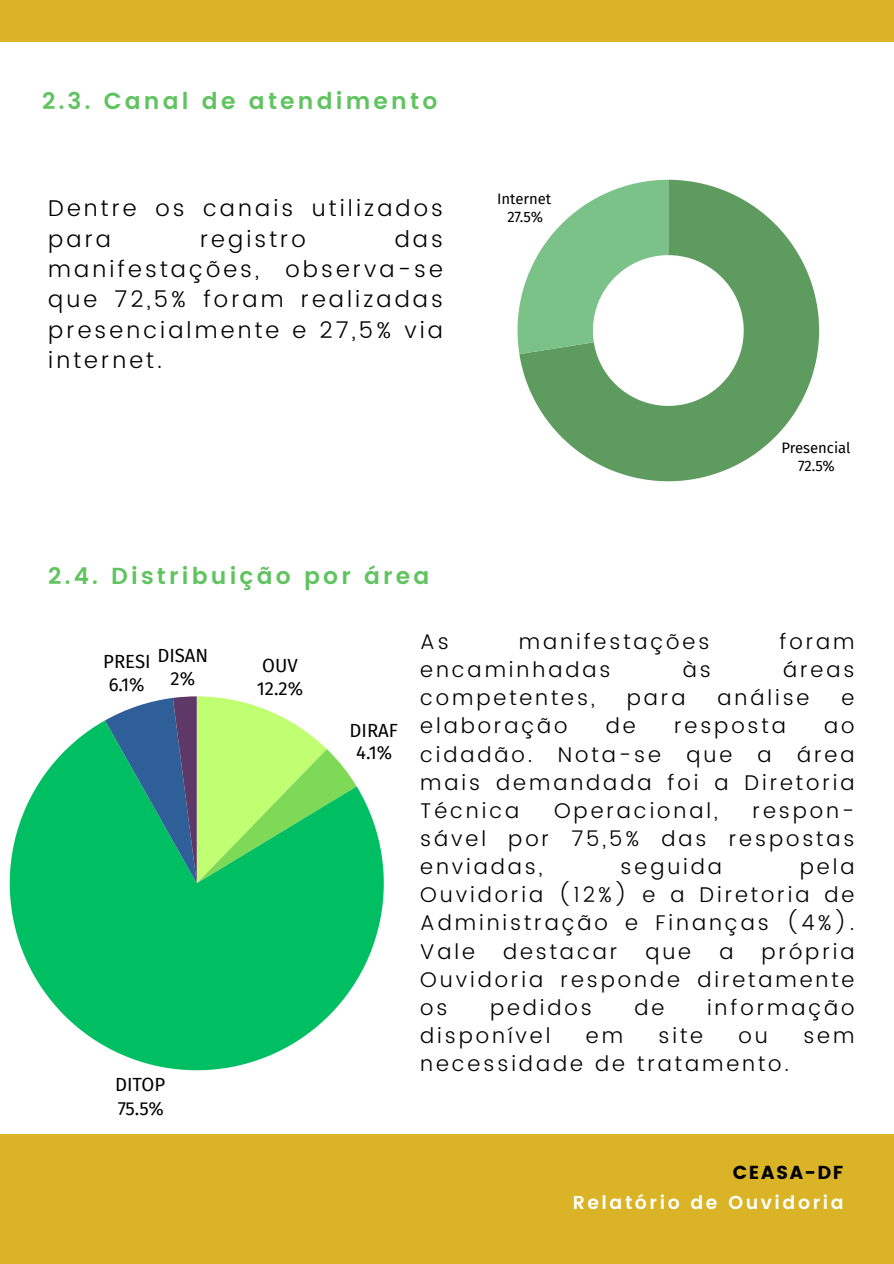
<style>
.page{position:relative;width:894px;height:1264px;background:#fff}
.page>*{position:absolute;margin:0;border:0;box-sizing:border-box;transform-origin:0 0}
.t1{font:600 23.25px "Poppins";letter-spacing:.135em;color:#5fc45f}
.t2{font:300 22.8px/30.3px "Poppins";letter-spacing:.135em;color:#000}
.t3{font:300 21.3px/28.2px "Poppins";letter-spacing:.135em;color:#000;text-align:justify}
.t4{font:600 18.75px "Poppins";letter-spacing:.135em;color:#fff}
.t5{font:18.75px "Poppins";letter-spacing:.09em;color:#000}
.t6{font:18.6px/23.1px "Fira Sans";color:#000}
.t7{font:14.85px/18.1px "Fira Sans";color:#000;text-align:center}
</style>
<div class="page">
<div style="left:0;top:1133px;width:893px;height:130px;background:#dab426"></div>
<div style="left:0;top:0;width:893px;height:42px;background:#dab426"></div>
<svg style="left:519px;top:180px;width:299px;height:301px;fill:#5e9b5e"></svg>
<svg style="left:517px;top:180px;width:151px;height:174px"></svg>
<svg style="left:10px;top:720px;width:373px;height:350px;fill:#00bf63"></svg>
<svg style="left:105px;top:696px;width:251px;height:187px;background:#69c67e"></svg>
<h1 class="t1" style="left:42px;top:87px;width:396px">2.3. Canal de atendimento</h1>
<h2 class="t2" style="left:48px;top:193px;width:396px">Dentre os canais utilizados para</h2>
<h2 class="t2" style="left:200px;top:223px;width:107px">registro</h2>
<h2 class="t2" style="left:48px;top:223px;width:396px;text-align:justify;text-indent:346px">das manifestações, observa-se que 72,5% foram realizadas presencialmente e 27,5% via internet.</h2>
<p class="t7" style="left:497px;top:190px;width:56px">Internet<br>27.5%</p>
<p class="t1" style="left:48px;top:562px;width:382px">2.4. Distribuição por área</p>
<p class="t7" style="left:781px;top:439px;width:70px">Presencial<br>72.5%</p>
<p class="t6" style="left:103px;top:650px;width:49px">PRESI<br>6.1%</p>
<p class="t6" style="left:157px;top:644px;width:52px;text-align:center">DISAN<br>2%</p>
<p class="t6" style="left:115px;top:1073px;width:52px">DITOP<br>75.5%</p>
<p class="t6" style="left:257px;top:654px;width:48px">OUV<br>12.2%</p>
<p class="t6" style="left:349px;top:719px;width:50px;line-height:22.5px;text-align:center">DIRAF<br>4.1%</p>
<h3 class="t3" style="left:420px;top:627px;width:30px">As</h3>
<h3 class="t3" style="left:518px;top:627px;width:192px">manifestações</h3>
<h3 class="t3" style="left:779px;top:627px;width:76px">foram</h3>
<h3 class="t3" style="left:420px;top:655px;width:192px">encaminhadas</h3>
<h3 class="t3" style="left:682px;top:655px;width:30px">às</h3>
<h3 class="t3" style="left:783px;top:655px;width:73px">áreas</h3>
<h3 class="t3" style="left:420px;top:684px;width:176px">competentes,</h3>
<h3 class="t3" style="left:626px;top:684px;width:60px">para</h3>
<h3 class="t3" style="left:717px;top:684px;width:93px">análise</h3>
<h3 class="t3" style="left:841px;top:684px;width:14px">e</h3>
<h3 class="t3" style="left:420px;top:712px;width:149px">elaboração</h3>
<h3 class="t3" style="left:605px;top:712px;width:31px">de</h3>
<h3 class="t3" style="left:674px;top:712px;width:113px">resposta</h3>
<h3 class="t3" style="left:420px;top:712px;width:435px;text-indent:404px">ao cidadão. Nota-se que a área mais demandada foi a Diretoria Técnica</h3>
<h3 class="t3" style="left:554px;top:796px;width:165px">Operacional,</h3>
<h3 class="t3" style="left:420px;top:796px;width:435px;text-indent:332px">respon&shy;sável por 75,5% das respostas enviadas,</h3>
<h3 class="t3" style="left:620px;top:852px;width:103px">seguida</h3>
<h3 class="t3" style="left:420px;top:852px;width:435px;text-indent:379px">pela Ouvidoria (12%) e a Diretoria de Administração e Finanças (4%).<br>Vale</h3>
<h3 class="t3" style="left:420px;top:937px;width:435px;text-indent:341px">própria Ouvidoria responde diretamente os</h3>
<h3 class="t3" style="left:503px;top:937px;width:116px">destacar</h3>
<h3 class="t3" style="left:645px;top:937px;width:47px">que</h3>
<h3 class="t3" style="left:719px;top:937px;width:16px">a</h3>
<h3 class="t3" style="left:490px;top:993px;width:103px">pedidos</h3>
<h3 class="t3" style="left:634px;top:993px;width:31px">de</h3>
<h3 class="t3" style="left:706px;top:993px;width:149px">informação</h3>
<h3 class="t3" style="left:420px;top:1021px;width:132px">disponível</h3>
<h3 class="t3" style="left:585px;top:1021px;width:39px">em</h3>
<h3 class="t3" style="left:658px;top:1021px;width:46px">site</h3>
<h3 class="t3" style="left:738px;top:1021px;width:31px">ou</h3>
<h3 class="t3" style="left:803px;top:1021px;width:53px">sem</h3>
<h3 class="t3" style="left:420px;top:1049px;width:370px">necessidade de tratamento.</h3>
<h2 class="t5" style="left:732px;top:1161px;width:112px">CEASA-DF</h2>
<h1 class="t4" style="left:572px;top:1191px;width:272px">Relatório de Ouvidoria</h1>
</div>
